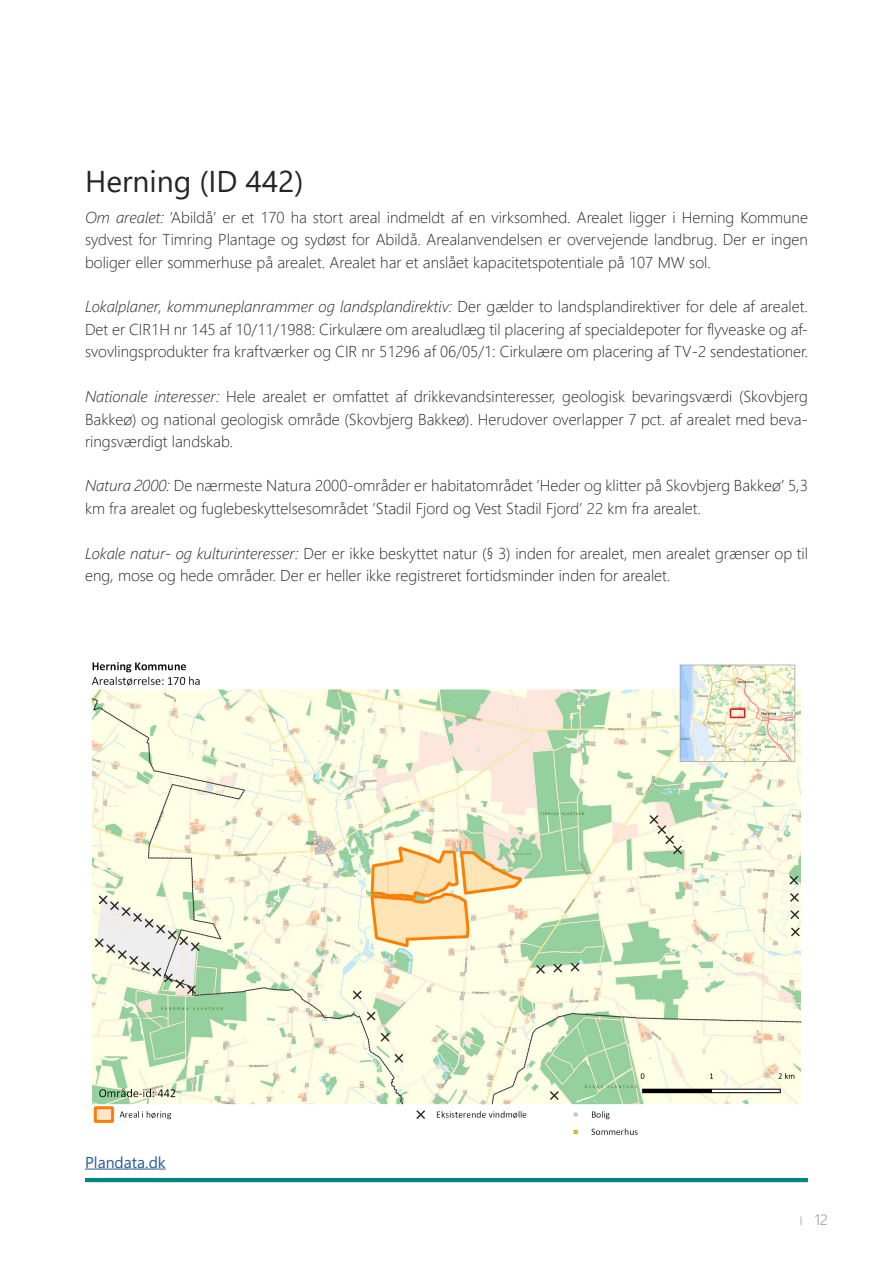
<style>
.page{position:relative;width:893px;height:1263px;background:#fff}
.page>*{position:absolute;margin:0;border:0;box-sizing:border-box;transform-origin:0 0}
.t1{font:30px "Segoe UI";color:#252525}
.t2{font:300 15.75px/22.5px "Segoe UI";color:#252525;text-align:justify}
.t3{font:15.75px "Segoe UI";color:#275b9b}
.t4{font:300 15px "Segoe UI";color:#828282}
.s1{font-style:italic}
.s2{font-size:12px}
</style>
<div class="page">
<hr style="left:85px;top:1178px;width:723px;height:4px;background:#008480">
<img style="left:91px;top:662px;width:711px;height:473px">
<hr style="left:85px;top:1168px;width:81px;height:1px;background:#275b9b">
<h1 class="t1" style="left:85px;top:153px;width:220px">Herning (ID 442)</h1>
<p class="t2" style="left:85px;top:205px;width:724px"><span class="s1">Om arealet:</span> ’Abildå’ er et 170 ha stort areal indmeldt af en virksomhed. Arealet ligger i Herning Kommune sydvest for Timring Plantage og sydøst for Abildå. Arealanvendelsen er overvejende landbrug. Der er ingen boliger eller sommerhuse på arealet. Arealet har et anslået kapacitetspotentiale på 107 MW sol.</p>
<p class="t2" style="left:85px;top:294px;width:724px"><span class="s1">Lokalplaner, kommuneplanrammer og landsplandirektiv:</span> Der gælder to landsplandirektiver for dele af arealet.<br>Det er CIR1H nr 145 af 10/11/1988: Cirkulære om arealudlæg til placering af specialdepoter for flyveaske og af&shy;svovlingsprodukter fra kraftværker og CIR nr 51296 af 06/05/1: Cirkulære om placering af TV-2 sendestationer.</p>
<p class="t2" style="left:85px;top:384px;width:724px"><span class="s1">Nationale interesser:</span> Hele arealet er omfattet af drikkevandsinteresser, geologisk bevaringsværdi (Skovbjerg Bakkeø) og national geologisk område (Skovbjerg Bakkeø). Herudover overlapper 7 pct. af arealet med beva&shy;ringsværdigt landskab.</p>
<p class="t2" style="left:85px;top:473px;width:724px"><span class="s1">Natura 2000:</span> De nærmeste Natura 2000-områder er habitatområdet ’Heder og klitter på Skovbjerg Bakkeø’ 5,3 km fra arealet og fuglebeskyttelsesområdet ’Stadil Fjord og Vest Stadil Fjord’ 22 km fra arealet.</p>
<p class="t2" style="left:85px;top:540px;width:724px"><span class="s1">Lokale natur- og kulturinteresser:</span> Der er ikke beskyttet natur (§ 3) inden for arealet, men arealet grænser op til eng, mose og hede områder. Der er heller ikke registreret fortidsminder inden for arealet.</p>
<p class="t3" style="left:85px;top:1147px;width:82px">Plandata.dk</p>
<p class="t4" style="left:800px;top:1206px;width:30px"><span class="s2">I</span> 12</p>
</div>
